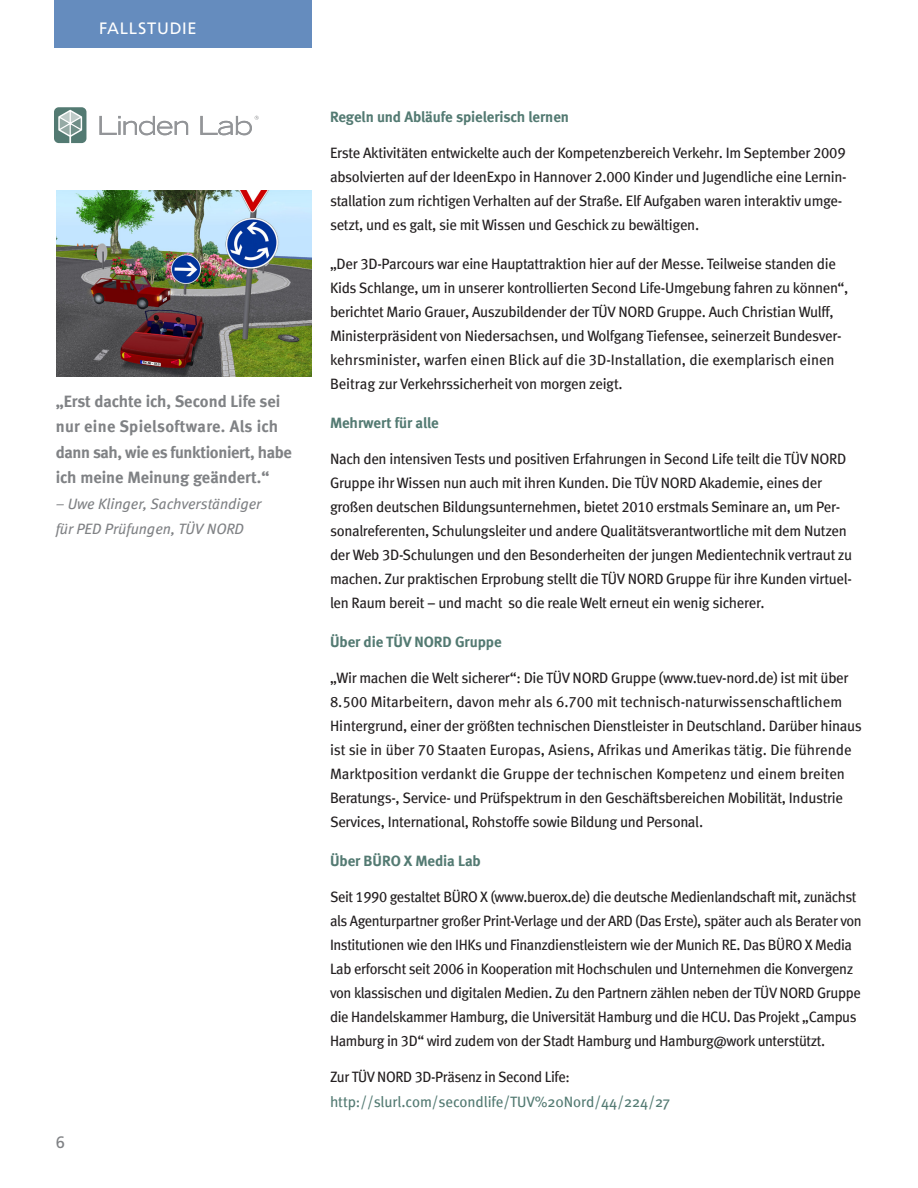
<style>
.page{position:relative;width:918px;height:1188px;background:#fff}
.page>*{position:absolute;margin:0;border:0;box-sizing:border-box;transform-origin:0 0}
.t1{font:16.5px/25.5px "Meta Bold LF";color:#808285}
.t2{font:16.5px "Frutiger LT Std";letter-spacing:.045em;color:#fff}
.t3{font:16.5px "Frutiger LT Std";color:#808285}
.t4{font:15px/24px "Meta Book LF";letter-spacing:-.02em;color:#231f20}
.subhead{font:15px "Meta Bold LF";letter-spacing:-.005em;color:#537a72}
.t5{font:italic 15px "Meta Book LF";color:#808285}
.subhead-2{font:15px "Meta";letter-spacing:-.005em;color:#537a72}
</style>
<div class="page">
<svg style="left:100px;top:116px;width:88px;height:19px"></svg>
<svg style="left:54px;top:107px;width:32px;height:36px"></svg>
<svg style="left:200px;top:116px;width:59px;height:19px"></svg>
<div style="left:54px;top:0;width:258px;height:48px;background:#658cbe"></div>
<img style="left:56px;top:190px;width:256px;height:186px">
<p class="t2" style="left:99px;top:18px;width:99px">FALLSTUDIE</p>
<p class="t1" style="left:56px;top:388px;width:238px">„Erst dachte ich, Second Life sei nur eine Spielsoftware. Als ich dann sah, wie es funktioniert, habe ich meine Meinung geändert.“</p>
<p class="t5" style="left:56px;top:495px;width:207px">– Uwe Klinger, Sachverständiger</p>
<p class="t5" style="left:56px;top:520px;width:190px">für PED Prüfungen, TÜV NORD</p>
<p class="t3" style="left:56px;top:1133px;width:11px">6</p>
<p class="subhead" style="left:330px;top:108px;width:241px">Regeln und Abläufe spielerisch lernen</p>
<p class="t4" style="left:330px;top:141px;width:518px">Erste Aktivitäten entwickelte auch der Kompetenzbereich Verkehr. Im September 2009 absolvierten auf der IdeenExpo in Hannover 2.000 Kinder und Jugendliche eine Lernin&shy;stallation zum richtigen Verhalten auf der Straße. Elf Aufgaben waren interaktiv umge&shy;setzt, und es galt, sie mit Wissen und Geschick zu bewältigen.</p>
<p class="t4" style="left:330px;top:252px;width:520px">„Der 3D-Parcours war eine Hauptattraktion hier auf der Messe. Teilweise standen die Kids Schlange, um in unserer kontrollierten Second Life-Umgebung fahren zu können“, berichtet Mario Grauer, Auszubildender der TÜV NORD Gruppe. Auch Christian Wulff, Ministerpräsident von Niedersachsen, und Wolfgang Tiefensee, seinerzeit Bundesver&shy;kehrsminister, warfen einen Blick auf die 3D-Installation, die exemplarisch einen Beitrag zur Verkehrssicherheit von morgen zeigt.</p>
<p class="subhead" style="left:330px;top:414px;width:110px">Mehrwert für alle</p>
<p class="t4" style="left:330px;top:447px;width:524px">Nach den intensiven Tests und positiven Erfahrungen in Second Life teilt die TÜV NORD Gruppe ihr Wissen nun auch mit ihren Kunden. Die TÜV NORD Akademie, eines der großen deutschen Bildungsunternehmen, bietet 2010 erstmals Seminare an, um Per&shy;sonalreferenten, Schulungsleiter und andere Qualitätsverantwortliche mit dem Nutzen der Web 3D-Schulungen und den Besonderheiten der jungen Medientechnik vertraut zu machen. Zur praktischen Erprobung stellt die TÜV NORD Gruppe für ihre Kunden virtuel&shy;len Raum bereit – und macht so die reale Welt erneut ein wenig sicherer.</p>
<p class="subhead" style="left:330px;top:633px;width:173px">Über die TÜV NORD Gruppe</p>
<p class="t4" style="left:330px;top:666px;width:533px">„Wir machen die Welt sicherer“: Die TÜV NORD Gruppe (www.tuev-nord.de) ist mit über 8.500 Mitarbeitern, davon mehr als 6.700 mit technisch-naturwissenschaftlichem Hintergrund, einer der größten technischen Dienstleister in Deutschland. Darüber hinaus ist sie in über 70 Staaten Europas, Asiens, Afrikas und Amerikas tätig. Die führende Marktposition verdankt die Gruppe der technischen Kompetenz und einem breiten Beratungs-, Service- und Prüfspektrum in den Geschäftsbereichen Mobilität, Industrie Services, International, Rohstoffe sowie Bildung und Personal.</p>
<p class="subhead" style="left:330px;top:852px;width:152px">Über BÜRO X Media Lab</p>
<p class="t4" style="left:330px;top:885px;width:533px">Seit 1990 gestaltet BÜRO X (www.buerox.de) die deutsche Medienlandschaft mit, zunächst als Agenturpartner großer Print-Verlage und der ARD (Das Erste), später auch als Berater von Institutionen wie den IHKs und Finanzdienstleistern wie der Munich RE. Das BÜRO X Media Lab erforscht seit 2006 in Kooperation mit Hochschulen und Unternehmen die Konvergenz von klassischen und digitalen Medien. Zu den Partnern zählen neben der TÜV NORD Gruppe die Handelskammer Hamburg, die Universität Hamburg und die HCU. Das Projekt „Campus Hamburg in 3D“ wird zudem von der Stadt Hamburg und Hamburg@work unterstützt.</p>
<p class="t4" style="left:330px;top:1065px;width:241px">Zur TÜV NORD 3D-Präsenz in Second Life:</p>
<p class="subhead-2" style="left:330px;top:1093px;width:342px">http://slurl.com/secondlife/TUV%20Nord/44/224/27</p>
</div>
